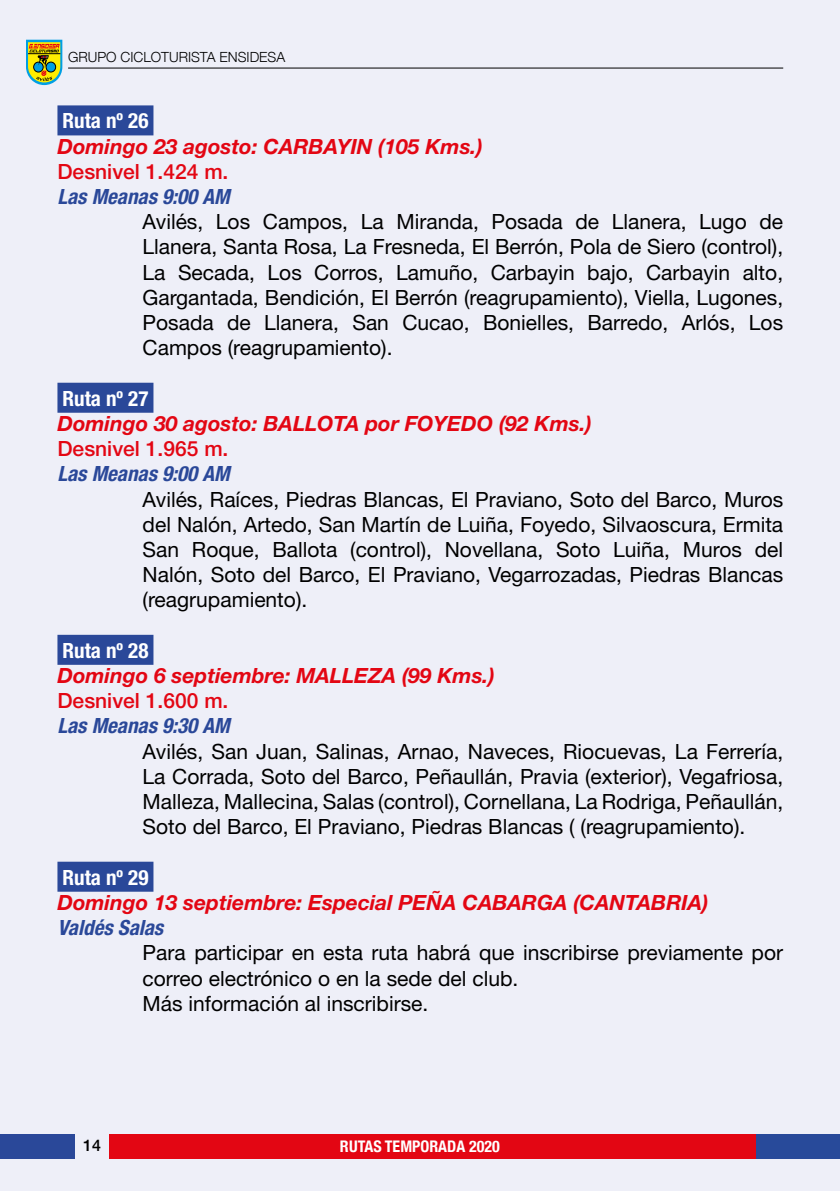
<style>
.page{position:relative;width:840px;height:1191px;background:#fff}
.page>*{position:absolute;margin:0;border:0;box-sizing:border-box;transform-origin:0 0}
.t1{font:21px/25.2px "Helvetica Neue LT Std";color:#000;text-align:justify}
.t2{font:italic 700 21px "Helvetica Neue LT Std";color:#e30613}
.t3{font:italic 700 condensed 21px "Helvetica Neue LT Std";color:#2a4899}
.t4{font:500 21px "Helvetica Neue LT Std";color:#e30613}
.t5{font:700 condensed 21px "Helvetica Neue LT Std";color:#fff}
.t6{font:700 condensed 16px "Helvetica Neue";color:#fff}
.t7{font:500 16px "Helvetica Neue";color:#000}
.t8{font:300 14px "Helvetica Neue";color:#000}
</style>
<div class="page">
<div style="left:0;top:0;width:839px;height:1191px;background:#eeeff8"></div>
<div style="left:57px;top:105px;width:96px;height:30px;background:#2a4899"></div>
<div style="left:57px;top:383px;width:96px;height:30px;background:#2a4899"></div>
<div style="left:57px;top:635px;width:96px;height:30px;background:#2a4899"></div>
<div style="left:57px;top:861px;width:96px;height:30px;background:#2a4899"></div>
<hr style="left:68px;top:68px;width:714px;height:1px;background:#000">
<div style="left:109px;top:1134px;width:730px;height:25px;background:#e30613"></div>
<div style="left:0;top:1134px;width:75px;height:25px;background:#2a4899"></div>
<div style="left:755px;top:1134px;width:84px;height:25px;background:#284a9a"></div>
<svg style="left:26px;top:40px;width:36px;height:45px;background:#97a850"></svg>
<p class="t8" style="left:68px;top:48px;width:218px">GRUPO CICLOTURISTA ENSIDESA</p>
<p class="t5" style="left:62px;top:108px;width:87px">Ruta nº 26</p>
<p class="t2" style="left:57px;top:133px;width:426px">Domingo 23 agosto: CARBAYIN (105 Kms.)</p>
<p class="t4" style="left:57px;top:159px;width:172px">Desnivel 1.424 m.</p>
<p class="t3" style="left:57px;top:184px;width:174px">Las Meanas 9:00 AM</p>
<p class="t1" style="left:142px;top:209px;width:641px">Avilés, Los Campos, La Miranda, Posada de Llanera, Lugo de Llanera, Santa Rosa, La Fresneda, El Berrón, Pola de Siero (control), La Secada, Los Corros, Lamuño, Carbayin bajo, Carbayin alto, Gargantada, Bendición, El Berrón (reagrupamiento), Viella, Lugones, Posada de Llanera, San Cucao, Bonielles, Barredo, Arlós, Los Campos (reagrupamiento).</p>
<p class="t5" style="left:62px;top:385px;width:87px">Ruta nº 27</p>
<p class="t2" style="left:57px;top:410px;width:535px">Domingo 30 agosto: BALLOTA por FOYEDO (92 Kms.)</p>
<p class="t4" style="left:57px;top:436px;width:172px">Desnivel 1.965 m.</p>
<p class="t3" style="left:57px;top:461px;width:174px">Las Meanas 9:00 AM</p>
<p class="t1" style="left:142px;top:486px;width:641px">Avilés, Raíces, Piedras Blancas, El Praviano, Soto del Barco, Muros del Nalón, Artedo, San Martín de Luiña, Foyedo, Silvaoscura, Ermita San Roque, Ballota (control), Novellana, Soto Luiña, Muros del Nalón, Soto del Barco, El Praviano, Vegarrozadas, Piedras Blancas (reagrupamiento).</p>
<p class="t5" style="left:62px;top:637px;width:87px">Ruta nº 28</p>
<p class="t2" style="left:57px;top:662px;width:438px">Domingo 6 septiembre: MALLEZA (99 Kms.)</p>
<p class="t4" style="left:57px;top:688px;width:172px">Desnivel 1.600 m.</p>
<p class="t3" style="left:57px;top:713px;width:174px">Las Meanas 9:30 AM</p>
<p class="t1" style="left:142px;top:738px;width:641px">Avilés, San Juan, Salinas, Arnao, Naveces, Riocuevas, La Ferrería, La Corrada, Soto del Barco, Peñaullán, Pravia (exterior), Vegafriosa, Malleza, Mallecina, Salas (control), Cornellana, La Rodriga, Peñaullán, Soto del Barco, El Praviano, Piedras Blancas ( (reagrupamiento).</p>
<p class="t5" style="left:62px;top:864px;width:87px">Ruta nº 29</p>
<p class="t2" style="left:57px;top:889px;width:652px">Domingo 13 septiembre: Especial PEÑA CABARGA (CANTABRIA)</p>
<p class="t3" style="left:57px;top:915px;width:107px">Valdés Salas</p>
<p class="t1" style="left:142px;top:940px;width:641px;text-align:left">Para participar en esta ruta habrá que inscribirse previamente por correo electrónico o en la sede del club.<br>Más información al inscribirse.</p>
<p class="t7" style="left:83px;top:1135px;width:19px">14</p>
<p class="t6" style="left:339px;top:1136px;width:161px">RUTAS TEMPORADA 2020</p>
</div>
